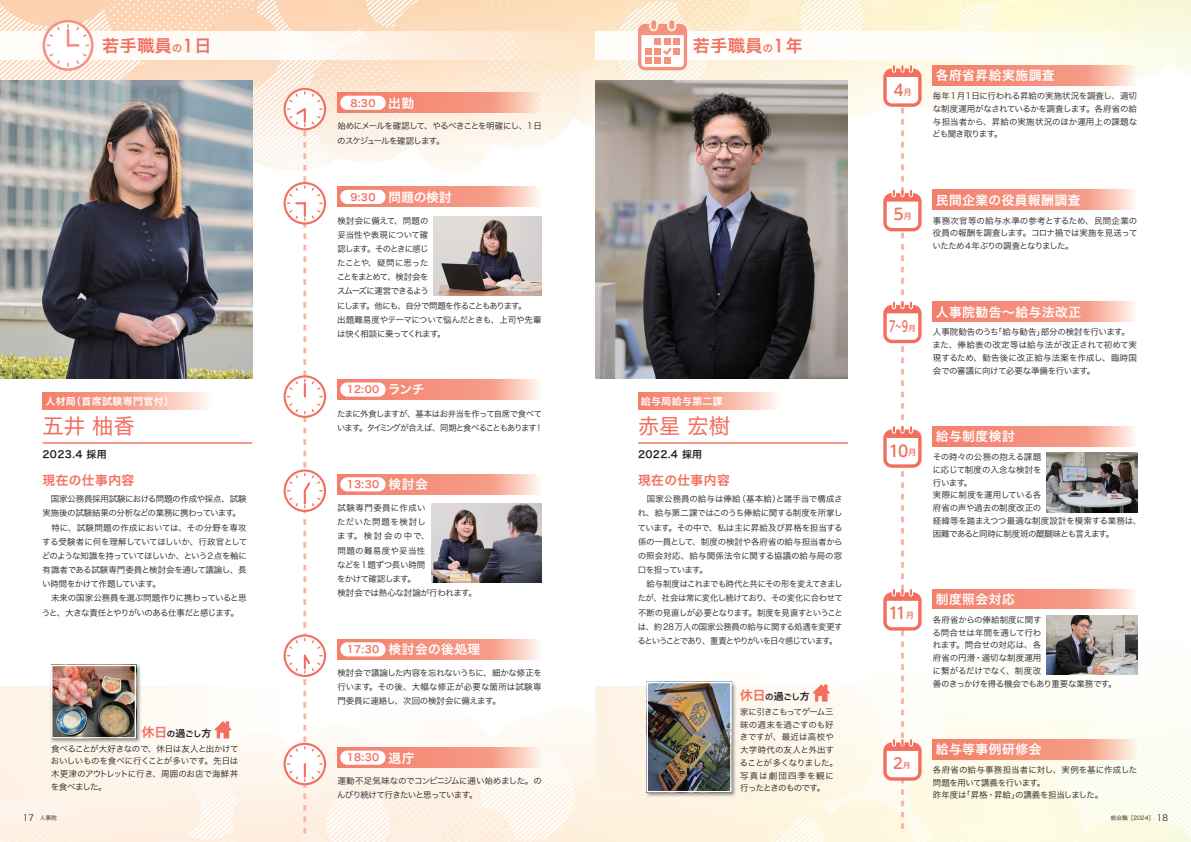
<style>
.page{position:relative;width:1191px;height:842px;background:#fff}
.page>*{position:absolute;margin:0;border:0;box-sizing:border-box;transform-origin:0 0}
.t1{font:21.3px "Hiragino Sans W4";color:#f26f5f}
.t2{font:17px "Hiragino Sans W6";letter-spacing:.04em;color:#f26f5f}
.t3{font:500 15.6px "UD Shin M Go Pr 6 N";color:#f26f5f}
.t4{font:500 14.8px "UD Shin M Go Pr 6 N";color:#f26f5f;scale:.65 1}
.t5{font:500 14.8px "UD Shin M Go Pr 6 N";color:#f26f5f}
.t6{font:12.8px "Hiragino Sans W6";letter-spacing:.04em;color:#fff}
.t7{font:12.8px "Hiragino Sans W6";letter-spacing:.04em;color:#f26f5f}
.t8{font:9.9px "Hiragino Sans W6";letter-spacing:.04em;color:#f26f5f}
.t9{font:9.9px "Hiragino Sans W6";letter-spacing:.04em;color:#fff}
.t10{font:9.9px "Hiragino Sans W6";letter-spacing:.04em;color:#231f20}
.t11{font:8.5px/12.8px "Hiragino Sans W3";letter-spacing:-.035em;color:#231f20}
.t12{font:8.5px/14.2px "Hiragino Sans W3";letter-spacing:-.065em;color:#231f20}
.t13{font:8.5px/14.2px "Hiragino Sans W3";letter-spacing:-.075em;color:#231f20}
.t14{font:8.5px/12.8px "Hiragino Sans W3";letter-spacing:-.01em;color:#231f20}
.t15{font:8.5px/14.2px "Hiragino Sans W3";letter-spacing:.005em;color:#231f20}
.t16{font:8.5px/14.2px "Hiragino Sans W3";letter-spacing:-.07em;color:#231f20}
.t17{font:8.5px "Hiragino Sans W6";color:#231f20}
.t18{font:5.7px "Hiragino Sans W3";color:#231f20}
.s1{font-size:10.2px}
.s2{font-size:12.8px;color:#fff}
.s3{font-size:9.9px;color:#f26f5f}
.s4{font-size:12.8px;color:#f26f5f}
.s5{font-size:9.9px}
.s6{font-size:7.8px}
.s7{font-size:7.4px}
.s8{font-size:8.5px}
</style>
<div class="page">
<img style="left:0;top:0;width:980px;height:491px">
<img style="left:980px;top:0;width:211px;height:842px">
<img style="left:315px;top:491px;width:245px;height:351px">
<img style="left:280px;top:752px;width:35px;height:90px">
<img style="left:560px;top:722px;width:70px;height:120px">
<img style="left:876px;top:701px;width:105px;height:141px">
<img style="left:0;top:799px;width:280px;height:43px">
<div style="left:630px;top:799px;width:246px;height:43px;background:#fef4df"></div>
<img style="left:595px;top:686px;width:287px;height:113px">
<img style="left:0;top:686px;width:286px;height:113px">
<img style="left:0;top:81px;width:252px;height:297px">
<img style="left:595px;top:81px;width:253px;height:297px">
<img style="left:50px;top:664px;width:91px;height:80px">
<img style="left:53px;top:667px;width:81px;height:69px">
<div style="left:51px;top:665px;width:85px;height:73px;border:1px solid #fff"></div>
<img style="left:645px;top:681px;width:91px;height:116px">
<img style="left:648px;top:684px;width:81px;height:106px">
<div style="left:646px;top:682px;width:85px;height:110px;border:1px solid #fff"></div>
<img style="left:431px;top:503px;width:110px;height:80px">
<img style="left:434px;top:216px;width:107px;height:79px">
<img style="left:1046px;top:615px;width:91px;height:60px">
<img style="left:1046px;top:452px;width:91px;height:60px">
<img style="left:933px;top:65px;width:204px;height:20px">
<img style="left:337px;top:380px;width:204px;height:19px">
<svg style="left:283px;top:375px;width:43px;height:43px"></svg>
<svg style="left:286px;top:377px;width:38px;height:39px"></svg>
<div style="left:340px;top:382px;width:46px;height:15px;background:#fff;border-radius:7px"></div>
<img style="left:933px;top:426px;width:204px;height:20px">
<img style="left:933px;top:589px;width:204px;height:20px">
<img style="left:933px;top:739px;width:204px;height:20px">
<svg style="left:214px;top:721px;width:18px;height:17px"></svg>
<svg style="left:812px;top:684px;width:18px;height:18px"></svg>
<img style="left:337px;top:93px;width:204px;height:20px">
<div style="left:340px;top:96px;width:46px;height:14px;background:#fff;border-radius:7px"></div>
<svg style="left:283px;top:88px;width:43px;height:42px"></svg>
<svg style="left:286px;top:90px;width:38px;height:38px"></svg>
<img style="left:933px;top:190px;width:204px;height:20px">
<svg style="left:883px;top:65px;width:38px;height:764px"></svg>
<img style="left:933px;top:302px;width:204px;height:20px">
<img style="left:0;top:31px;width:1191px;height:29px">
<svg style="left:43px;top:20px;width:51px;height:51px"></svg>
<div style="left:45px;top:22px;width:46px;height:46px;background:#fff;border-radius:50%"></div>
<svg style="left:49px;top:27px;width:11px;height:10px"></svg>
<svg style="left:76px;top:54px;width:11px;height:10px"></svg>
<svg style="left:49px;top:54px;width:11px;height:10px"></svg>
<svg style="left:67px;top:24px;width:22px;height:23px"></svg>
<div style="left:651px;top:20px;width:5px;height:9px;background:#f5927f;border-radius:2px"></div>
<div style="left:669px;top:20px;width:5px;height:9px;background:#f5927f;border-radius:2px"></div>
<svg style="left:638px;top:24px;width:49px;height:46px"></svg>
<div style="left:654px;top:38px;width:7px;height:7px;background:#f5927f"></div>
<hr style="left:43px;top:442px;width:209px;height:2px;background:#f26f5f">
<img style="left:43px;top:393px;width:170px;height:17px">
<hr style="left:638px;top:442px;width:210px;height:2px;background:#f26f5f">
<img style="left:638px;top:393px;width:142px;height:17px">
<img style="left:337px;top:639px;width:204px;height:20px">
<div style="left:340px;top:642px;width:46px;height:14px;background:#fff;border-radius:7px"></div>
<svg style="left:283px;top:634px;width:43px;height:43px"></svg>
<svg style="left:286px;top:637px;width:38px;height:38px"></svg>
<img style="left:337px;top:474px;width:204px;height:20px">
<div style="left:340px;top:477px;width:46px;height:14px;background:#fff;border-radius:7px"></div>
<svg style="left:283px;top:469px;width:43px;height:43px"></svg>
<svg style="left:286px;top:472px;width:38px;height:38px"></svg>
<img style="left:337px;top:748px;width:204px;height:19px">
<div style="left:340px;top:750px;width:46px;height:15px;background:#fff;border-radius:7px"></div>
<svg style="left:283px;top:743px;width:43px;height:42px"></svg>
<svg style="left:286px;top:745px;width:38px;height:38px"></svg>
<img style="left:337px;top:187px;width:204px;height:20px">
<div style="left:340px;top:190px;width:46px;height:14px;background:#fff;border-radius:7px"></div>
<svg style="left:283px;top:182px;width:43px;height:43px"></svg>
<svg style="left:286px;top:184px;width:38px;height:38px"></svg>
<svg style="left:287px;top:91px;width:36px;height:742px"></svg>
<h2 class="t2" style="left:102px;top:30px;width:111px">若手職員<span class="s1">の</span>1日</h2>
<h2 class="t2" style="left:693px;top:30px;width:112px">若手職員<span class="s1">の</span>1年</h2>
<p class="t8" style="left:350px;top:94px;width:65px">8:30 <span class="s2">出勤</span></p>
<p class="t13" style="left:337px;top:118px;width:206px">始めにメールを確認して、やるべきことを明確にし、1日のスケジュールを確認します。</p>
<h3 class="t6" style="left:350px;top:185px;width:103px"><span class="s3">9:30</span> 問題の検討</h3>
<p class="t12" style="left:337px;top:213px;width:206px">検討会に備えて、問題の<br>妥当性や表現について確<br>認します。そのときに感じ<br>たことや、疑問に思った<br>ことをまとめて、検討会を<br>スムーズに運営できるよう<br>にします。他にも、自分で問題を作ることもあります。<br>出題難易度やテーマについて悩んだときも、上司や先輩は快く相談に乗ってくれます。</p>
<p class="t9" style="left:45px;top:392px;width:130px">人材局（首席試験専門官付）</p>
<p class="t8" style="left:347px;top:381px;width:79px">12:00 <span class="s2">ランチ</span></p>
<p class="t9" style="left:641px;top:392px;width:84px">給与局給与第二課</p>
<h1 class="t1" style="left:43px;top:407px;width:94px">五井 柚香</h1>
<p class="t10" style="left:43px;top:445px;width:66px">2023.4 採用</p>
<p class="t13" style="left:337px;top:406px;width:208px">たまに外食しますが、基本はお弁当を作って自席で食べています。タイミングが合えば、同期と食べることもあります！</p>
<h1 class="t1" style="left:638px;top:407px;width:94px">赤星 宏樹</h1>
<p class="t10" style="left:638px;top:445px;width:66px">2022.4 採用</p>
<h3 class="t7" style="left:43px;top:468px;width:93px">現在の仕事内容</h3>
<p class="t8" style="left:347px;top:475px;width:83px">13:30 <span class="s2">検討会</span></p>
<h3 class="t7" style="left:638px;top:468px;width:93px">現在の仕事内容</h3>
<p class="t11" style="left:42px;top:491px;width:207px;line-height:14.2px">　国家公務員採用試験における問題の作成や採点、試験実施後の試験結果の分析などの業務に携わっています。　特に、試験問題の作成においては、その分野を専攻する受験者に何を理解していてほしいか、行政官としてどのような知識を持っていてほしいか、という２点を軸に有識者である試験専門委員と検討会を通して議論し、長い時間をかけて作題しています。<br>　未来の国家公務員を選ぶ問題作りに携わっていると思うと、大きな責任とやりがいのある仕事だと感じます。</p>
<p class="t15" style="left:337px;top:500px;width:141px">試験専門委員に作成い<br>ただいた問題を検討し<br>ます。検討会の中で、<br>問題の難易度や妥当性<br>などを１題ずつ長い時間<br>をかけて確認します。<br>検討会では熱心な討論が行われます。</p>
<h3 class="t6" style="left:347px;top:638px;width:135px"><span class="s3">17:30</span> 検討会の後処理</h3>
<p class="t11" style="left:637px;top:491px;width:207px;line-height:14.2px">　国家公務員の給与は俸給（基本給）と諸手当で構成され、給与第二課ではこのうち俸給に関する制度を所掌しています。その中で、私は主に昇給及び昇格を担当する係の一員として、制度の検討や各府省の給与担当者からの照会対応、給与関係法令に関する協議の給与局の窓口を担っています。<br>　給与制度はこれまでも時代と共にその形を変えてきましたが、社会は常に変化し続けており、その変化に合わせて不断の見直しが必要となります。制度を見直すということは、約28万人の国家公務員の給与に関する処遇を変更するということであり、重責とやりがいを日々感じています。</p>
<p class="t11" style="left:337px;top:665px;width:206px;line-height:14.2px;text-align:justify">検討会で議論した内容を忘れないうちに、細かな修正を行います。その後、大幅な修正が必要な箇所は試験専門委員に連絡し、次回の検討会に備えます。</p>
<p class="t17" style="left:740px;top:689px;width:71px"><span class="s4">休日</span>の<span class="s5">過</span>ごし<span class="s5">方</span></p>
<h3 class="t3" style="left:893px;top:77px;width:20px">4<span class="s6">月</span></h3>
<h3 class="t6" style="left:935px;top:64px;width:120px">各府省昇給実施調査</h3>
<p class="t11" style="left:932px;top:89px;width:207px;text-align:justify">毎年１月１日に行われる昇給の実施状況を調査し、適切な制度運用がなされているかを調査します。各府省の給与担当者から、昇給の実施状況のほか運用上の課題なども聞き取ります。</p>
<h3 class="t3" style="left:893px;top:201px;width:20px">5<span class="s6">月</span></h3>
<h3 class="t6" style="left:935px;top:188px;width:146px">民間企業の役員報酬調査</h3>
<p class="t11" style="left:932px;top:213px;width:206px;text-align:justify">事務次官等の給与水準の参考とするため、民間企業の役員の報酬を調査します。コロナ禍では実施を見送っていたため４年ぶりの調査となりました。</p>
<h3 class="t4" style="left:889px;top:314px;width:43px">7～9<span class="s7">月</span></h3>
<h3 class="t6" style="left:935px;top:300px;width:147px">人事院勧告～給与法改正</h3>
<p class="t14" style="left:932px;top:325px;width:206px">人事院勧告のうち「給与勧告」部分の検討を行います。また、俸給表の改定等は給与法が改正されて初めて実現するため、勧告後に改正給与法案を作成し、臨時国会での審議に向けて必要な準備を行います。</p>
<h3 class="t3" style="left:889px;top:438px;width:29px">10<span class="s6">月</span></h3>
<h3 class="t6" style="left:935px;top:425px;width:81px">給与制度検討</h3>
<p class="t11" style="left:932px;top:450px;width:210px">その時々の公務の抱える課題<br>に応じて制度の入念な検討を<br>行います。<br>実際に制度を運用している各<br>府省の声や過去の制度改正の<br>経緯等を踏まえつつ最適な制度設計を模索する業務は、困難であると同時に制度班の醍醐味とも言えます。</p>
<h3 class="t3" style="left:888px;top:600px;width:27px">11<span class="s6">月</span></h3>
<h3 class="t6" style="left:935px;top:587px;width:81px">制度照会対応</h3>
<p class="t11" style="left:932px;top:613px;width:186px">各府省からの俸給制度に関す<br>る問合せは年間を通して行わ<br>れます。問合せの対応は、各<br>府省の円滑・適切な制度運用<br>に繋がるだけでなく、制度改<br>善のきっかけを得る機会でもあり重要な業務です。</p>
<p class="t11" style="left:739px;top:705px;width:100px">家に引きこもってゲーム三昧の週末を過ごすのも好きですが、最近は高校や大学時代の友人と外出することが多くなりました。写真は劇団四季を観に行ったときのものです。</p>
<p class="t17" style="left:142px;top:726px;width:71px"><span class="s4">休日</span>の<span class="s5">過</span>ごし<span class="s5">方</span></p>
<p class="t11" style="left:51px;top:741px;width:189px">食べることが大好きなので、休日は友人と出かけて</p>
<h3 class="t6" style="left:935px;top:738px;width:107px">給与等事例研修会</h3>
<p class="t11" style="left:51px;top:754px;width:189px;text-align:justify">おいしいものを食べに行くことが多いです。先日は木更津のアウトレットに行き、周囲のお店で海鮮丼を食べました。</p>
<p class="t8" style="left:347px;top:749px;width:69px">18:30 <span class="s2">退庁</span></p>
<h3 class="t5" style="left:893px;top:751px;width:19px">2<span class="s7">月</span></h3>
<p class="t11" style="left:933px;top:763px;width:206px">各府省の給与事務担当者に対し、実例を基に作成した問題を用いて講義を行います。<br>昨年度は「昇格・昇給」の講義を担当しました。</p>
<p class="t16" style="left:337px;top:773px;width:206px">運動不足気味なのでコンビニジムに通い始めました。のんびり続けて行きたいと思っています。</p>
<p class="t18" style="left:23px;top:813px;width:35px"><span class="s8">17</span> 人事院</p>
<p class="t18" style="left:1110px;top:813px;width:59px">総合職［2024］ <span class="s8">18</span></p>
</div>
